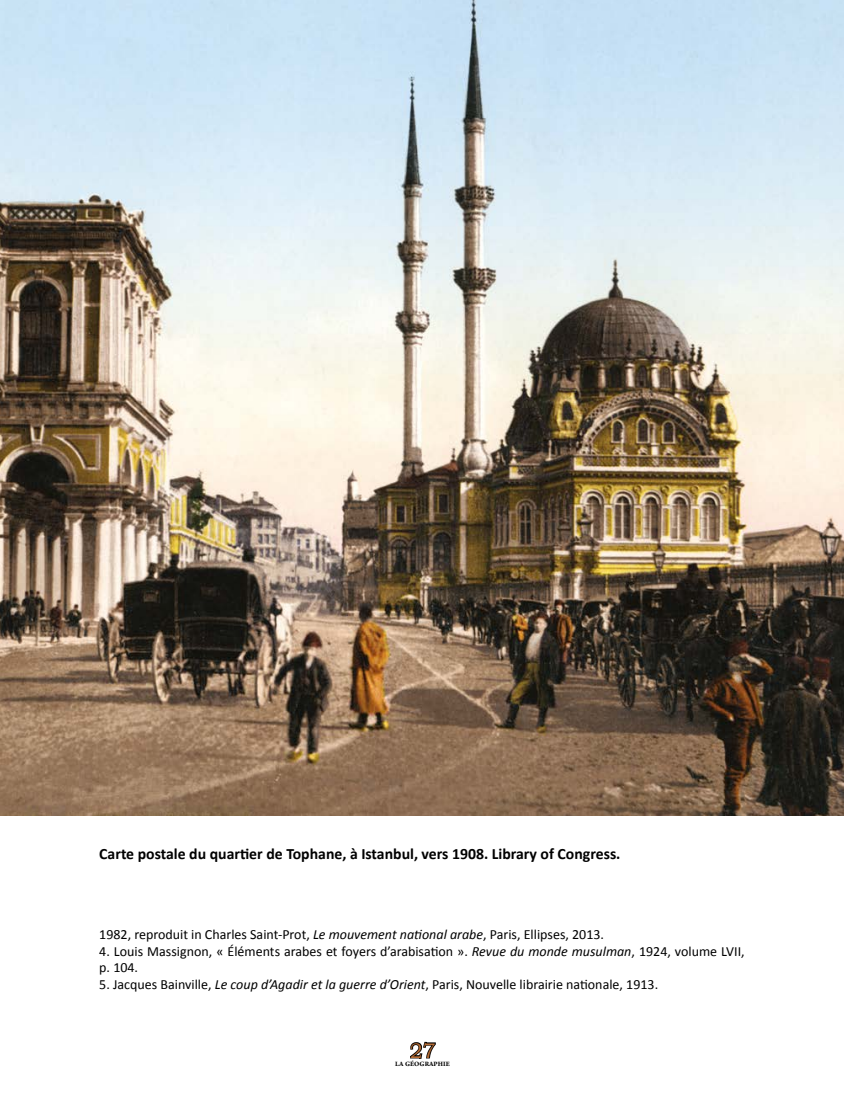
<style>
.page{position:relative;width:844px;height:1117px;background:#fff}
.page>*{position:absolute;margin:0;border:0;box-sizing:border-box;transform-origin:0 0}
.t1{font:21px "Bookman Old Style";color:#b56c35}
.t2{font:700 15.75px "Calibri";color:#000}
.t3{font:14px/16.8px "Calibri";color:#000}
.t4{font:700 7px "Arno Pro";letter-spacing:.01em;color:#000}
.s1{font-style:italic}
</style>
<div class="page">
<img style="left:0;top:0;width:843px;height:815px">
<svg style="left:410px;top:1041px;width:26px;height:18px"></svg>
<p class="t2" style="left:99px;top:844px;width:522px">Carte postale du quartier de Tophane, à Istanbul, vers 1908. Library of Congress.</p>
<p class="t3" style="left:99px;top:924px;width:506px">1982, reproduit in Charles Saint-Prot, <span class="s1">Le mouvement national arabe</span>, Paris, Ellipses, 2013.</p>
<p class="t3" style="left:99px;top:941px;width:646px">4. Louis Massignon, « Éléments arabes et foyers d’arabisation ». <span class="s1">Revue du monde musulman</span>, 1924, volume LVII, p. 104.</p>
<p class="t3" style="left:99px;top:975px;width:560px">5. Jacques Bainville, <span class="s1">Le coup d’Agadir et la guerre d’Orient</span>, Paris, Nouvelle librairie nationale, 1913.</p>
<h1 class="t1" style="left:410px;top:1036px;width:28px">27</h1>
<p class="t4" style="left:395px;top:1059px;width:56px">LA GÉOGRAPHIE</p>
</div>
